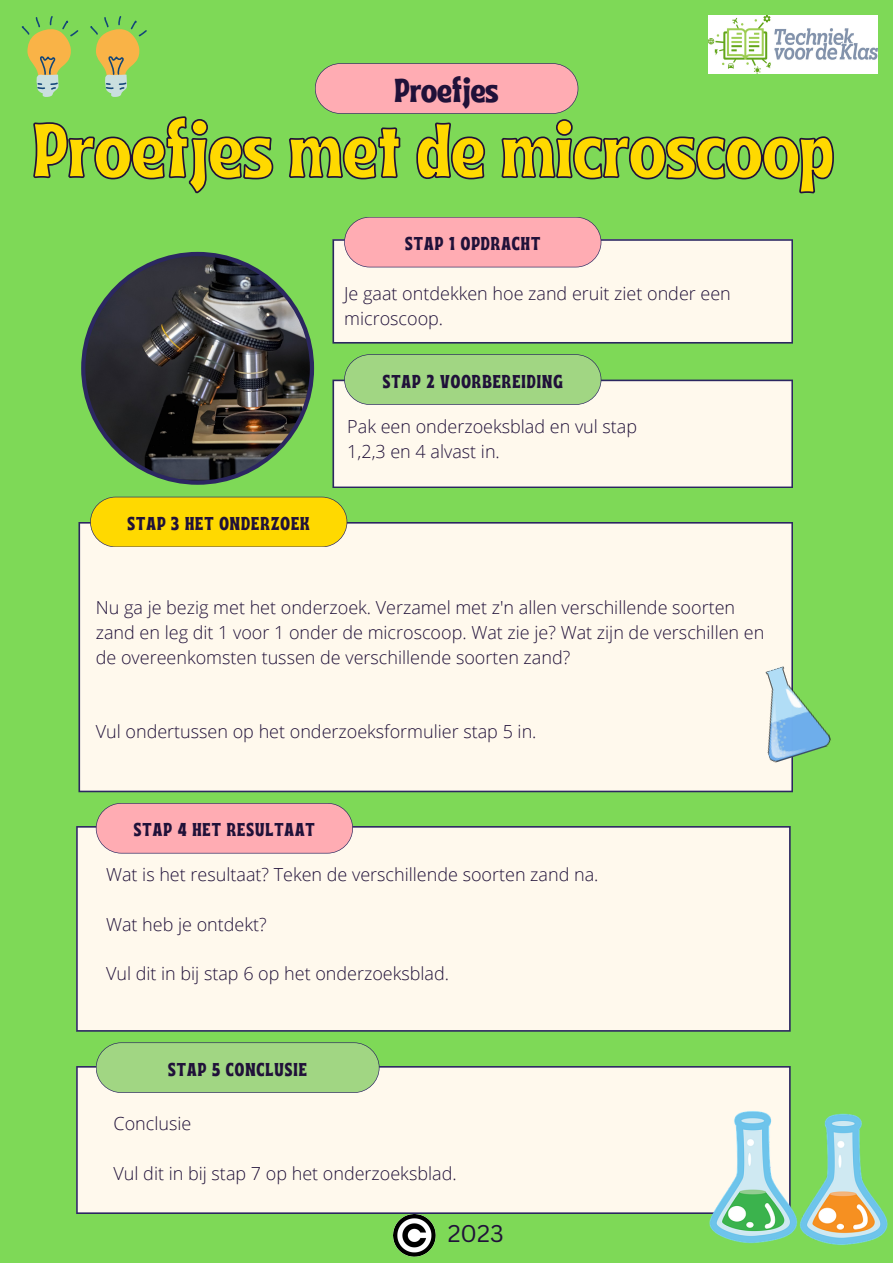
<style>
.page{position:relative;width:893px;height:1263px;background:#7ed957}
.page>*{position:absolute;margin:0;border:0;box-sizing:border-box;transform-origin:0 0}
.t1{font:76.35px "Ayr Tropika Island Int";color:#ffd900}
.t2{font:33.08px "Ayr Tropika Island Int";color:#201139}
.t3{font:23.55px "Canva Sans";color:#201139}
.t4{font:18.6px "Ayr Tropika Island Int";letter-spacing:.055em;color:#201139}
.t5{font:300 18px/24.8px "Open Sans";color:#201139}
</style>
<div class="page">
<div style="left:332px;top:239px;width:461px;height:105px;background:#fff9ed"></div>
<div style="left:332px;top:380px;width:461px;height:108px;background:#fff9ed"></div>
<div style="left:76px;top:1066px;width:714px;height:148px;background:#fff9ed"></div>
<div style="left:76px;top:826px;width:714px;height:206px;background:#fff9ed"></div>
<div style="left:78px;top:522px;width:715px;height:270px;background:#fff9ed"></div>
<svg style="left:90px;top:497px;width:257px;height:50px;background:#f8d608"></svg>
<svg style="left:344px;top:217px;width:257px;height:50px;background:#f7acb0"></svg>
<svg style="left:344px;top:354px;width:257px;height:51px;background:#9fd283"></svg>
<svg style="left:96px;top:803px;width:257px;height:50px;background:#f7abb0"></svg>
<svg style="left:96px;top:1042px;width:283px;height:51px;background:#9ed183"></svg>
<svg style="left:81px;top:252px;width:233px;height:233px"></svg>
<svg style="left:33px;top:116px;width:801px;height:78px"></svg>
<svg style="left:315px;top:63px;width:263px;height:51px;background:#f2aaac"></svg>
<svg style="left:22px;top:16px;width:56px;height:81px"></svg>
<img style="left:744px;top:659px;width:87px;height:105px">
<img style="left:703px;top:1083px;width:185px;height:162px">
<img style="left:709px;top:16px;width:168px;height:58px">
<img style="left:393px;top:1214px;width:43px;height:43px">
<svg style="left:90px;top:16px;width:57px;height:81px"></svg>
<p class="t2" style="left:394px;top:59px;width:105px">Proefjes</p>
<h1 class="t1" style="left:33px;top:78px;width:802px">Proefjes met de microscoop</h1>
<p class="t4" style="left:405px;top:226px;width:137px">STAP 1 OPDRACHT</p>
<h4 class="t5" style="left:344px;top:281px;width:388px">Je gaat ontdekken hoe zand eruit ziet onder een microscoop.</h4>
<p class="t4" style="left:383px;top:363px;width:182px">STAP 2 VOORBEREIDING</p>
<p class="t4" style="left:128px;top:506px;width:184px">STAP 3 HET ONDERZOEK</p>
<p class="t5" style="left:347px;top:414px;width:291px">Pak een onderzoeksblad en vul stap<br>1,2,3 en 4 alvast in.</p>
<p class="t5" style="left:96px;top:595px;width:670px">Nu ga je bezig met het onderzoek. Verzamel met z'n allen verschillende soorten zand en leg dit 1 voor 1 onder de microscoop. Wat zie je? Wat zijn de verschillen en de overeenkomsten tussen de verschillende soorten zand?</p>
<h4 class="t5" style="left:96px;top:718px;width:442px">Vul ondertussen op het onderzoeksformulier stap 5 in.</h4>
<h2 class="t4" style="left:134px;top:812px;width:182px">STAP 4 HET RESULTAAT</h2>
<p class="t5" style="left:106px;top:862px;width:494px">Wat is het resultaat? Teken de verschillende soorten zand na.</p>
<p class="t5" style="left:106px;top:911px;width:162px">Wat heb je ontdekt?</p>
<p class="t5" style="left:106px;top:961px;width:344px">Vul dit in bij stap 6 op het onderzoeksblad.</p>
<h1 class="t4" style="left:168px;top:1051px;width:140px">STAP 5 CONCLUSIE</h1>
<p class="t5" style="left:114px;top:1111px;width:79px">Conclusie</p>
<h4 class="t5" style="left:114px;top:1160px;width:344px">Vul dit in bij stap 7 op het onderzoeksblad.</h4>
<p class="t3" style="left:448px;top:1217px;width:57px">2023</p>
</div>
